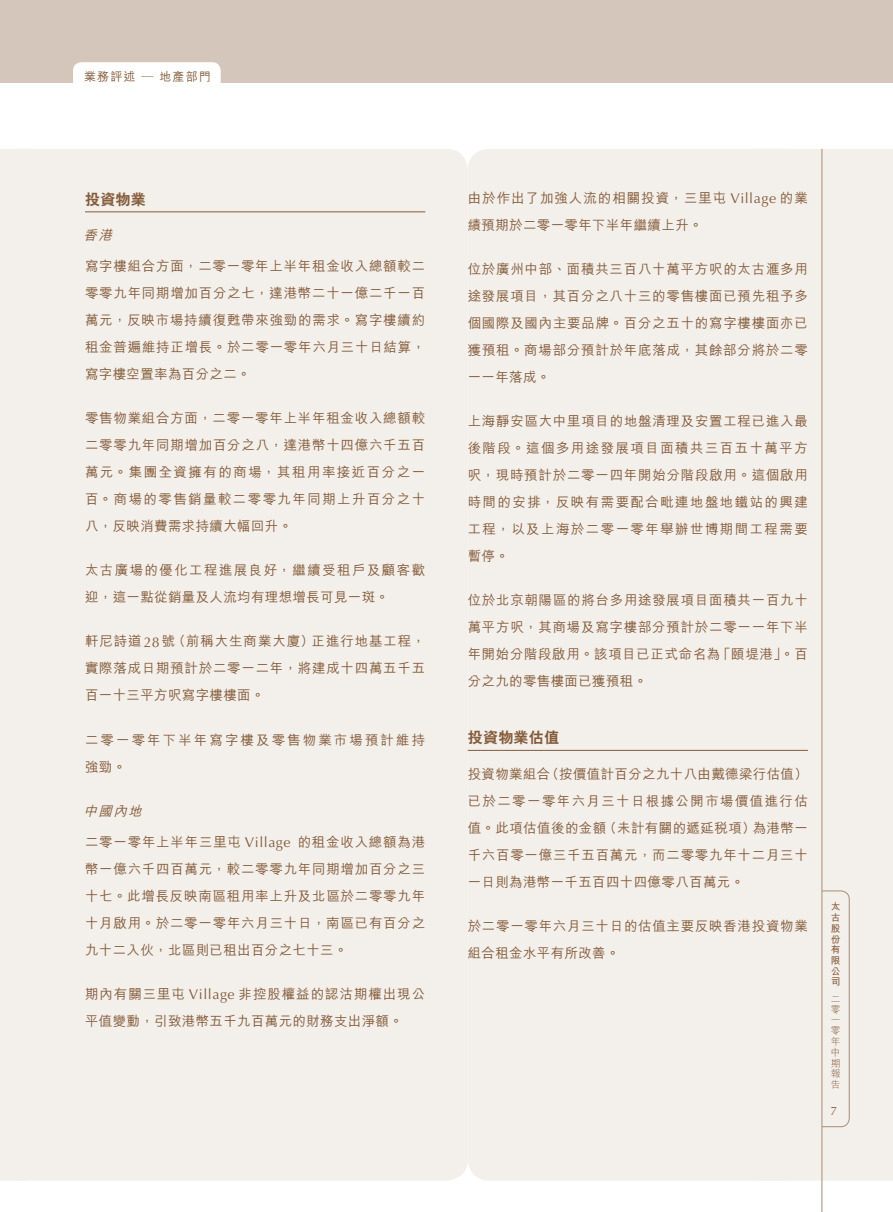
<style>
.page{position:relative;width:893px;height:1212px;background:#fff}
.page>*{position:absolute;margin:0;border:0;box-sizing:border-box;transform-origin:0 0}
.t1{font:800 15px "C Hei 2 HK";letter-spacing:.02em;color:#845c3a}
.t2{font:500 13.5px/27px "M Hei HK";letter-spacing:.055em;color:#845c3a;text-align:justify}
.t3{font:500 13.5px/27px "M Hei HK";letter-spacing:.025em;color:#845c3a}
.t4{font:500 13.5px/27px "M Hei HK";letter-spacing:.105em;color:#845c3a}
.t5{font:500 13.5px/27px "M Hei HK";letter-spacing:.15em;color:#845c3a}
.t6{font:italic 500 13.5px "M Hei HK";color:#845c3a}
.t7{font:500 12px "M Hei HK";letter-spacing:.1em;color:#845c3a}
.t8{font:300 9.75px/10.8px "M Hei HK";color:#845c3a;text-align:justify}
.t9{font:700 9.75px/10.8px "M Hei HK";color:#845c3a;text-align:justify}
.s1{font-family:"Optima";font-weight:400;font-size:14.1px}
</style>
<div class="page">
<div style="left:791px;top:149px;width:102px;height:1031px;background:#f3efeb"></div>
<div style="left:0;top:0;width:893px;height:82px;background:#d4c6ba"></div>
<div style="left:0;top:149px;width:468px;height:1031px;background:#f3efeb;border-radius:21px"></div>
<div style="left:468px;top:149px;width:340px;height:1031px;background:#f3efeb;border-radius:21px"></div>
<svg style="left:821px;top:890px;width:29px;height:237px;background:#eee8e3"></svg>
<div style="left:73px;top:62px;width:148px;height:21px;background:#fff"></div>
<hr style="left:822px;top:149px;width:1px;height:1063px;background:#a98d75">
<hr style="left:85px;top:211px;width:340px;height:1px;background:#845c3a">
<hr style="left:468px;top:750px;width:340px;height:1px;background:#845c3a">
<p class="t7" style="left:84px;top:68px;width:129px">業務評述 — 地產部門</p>
<p class="t1" style="left:85px;top:189px;width:62px">投資物業</p>
<p class="t6" style="left:84px;top:225px;width:35px">香港</p>
<p class="t2" style="left:85px;top:252px;width:342px">寫字樓組合方面，二零一零年上半年租金收入總額較二零零九年同期增加百分之七，達港幣二十一億二千一百萬元，反映市場持續復甦帶來強勁的需求。寫字樓續約租金普遍維持正增長。於二零一零年六月三十日結算，寫字樓空置率為百分之二。</p>
<p class="t2" style="left:85px;top:404px;width:342px">零售物業組合方面，二零一零年上半年租金收入總額較二零零九年同期增加百分之八，達港幣十四億六千五百萬元。集團全資擁有的商場，其租用率接近百分之一百。商場的零售銷量較二零零九年同期上升百分之十八，反映消費需求持續大幅回升。</p>
<p class="t4" style="left:85px;top:556px;width:342px">太古廣場的優化工程進展良好，繼續受租戶及顧客歡迎，這一點從銷量及人流均有理想增長可見一斑。</p>
<p class="t2" style="left:85px;top:627px;width:342px">軒尼詩道<span class="s1">28</span>號（前稱大生商業大廈）正進行地基工程，實際落成日期預計於二零一二年，將建成十四萬五千五百一十三平方呎寫字樓樓面。</p>
<p class="t5" style="left:85px;top:725px;width:342px">二零一零年下半年寫字樓及零售物業市場預計維持強勁。</p>
<p class="t6" style="left:84px;top:801px;width:64px">中國內地</p>
<p class="t2" style="left:85px;top:827px;width:342px">二零一零年上半年三里屯 <span class="s1">Village</span> 的租金收入總額為港幣一億六千四百萬元，較二零零九年同期增加百分之三十七。此增長反映南區租用率上升及北區於二零零九年十月啟用。於二零一零年六月三十日，南區已有百分之九十二入伙，北區則已租出百分之七十三。</p>
<p class="t3" style="left:85px;top:979px;width:342px">期內有關三里屯 <span class="s1">Village</span> 非控股權益的認沽期權出現公平值變動，引致港幣五千九百萬元的財務支出淨額。</p>
<p class="t2" style="left:468px;top:184px;width:342px">由於作出了加強人流的相關投資，三里屯 <span class="s1">Village</span> 的業績預期於二零一零年下半年繼續上升。</p>
<p class="t2" style="left:468px;top:255px;width:342px">位於廣州中部、面積共三百八十萬平方呎的太古滙多用途發展項目，其百分之八十三的零售樓面已預先租予多個國際及國內主要品牌。百分之五十的寫字樓樓面亦已獲預租。商場部分預計於年底落成，其餘部分將於二零一一年落成。</p>
<p class="t2" style="left:468px;top:407px;width:342px">上海靜安區大中里項目的地盤清理及安置工程已進入最後階段。這個多用途發展項目面積共三百五十萬平方呎，現時預計於二零一四年開始分階段啟用。這個啟用時間的安排，反映有需要配合毗連地盤地鐵站的興建工程，以及上海於二零一零年舉辦世博期間工程需要暫停。</p>
<p class="t2" style="left:468px;top:586px;width:342px">位於北京朝陽區的將台多用途發展項目面積共一百九十萬平方呎，其商場及寫字樓部分預計於二零一一年下半年開始分階段啟用。該項目已正式命名為「頤堤港」。百分之九的零售樓面已獲預租。</p>
<p class="t1" style="left:468px;top:727px;width:93px">投資物業估值</p>
<p class="t2" style="left:468px;top:759px;width:342px">投資物業組合（按價值計百分之九十八由戴德梁行估值）已於二零一零年六月三十日根據公開市場價值進行估值。此項估值後的金額（未計有關的遞延稅項）為港幣一千六百零一億三千五百萬元，而二零零九年十二月三十一日則為港幣一千五百四十四億零八百萬元。</p>
<p class="t2" style="left:468px;top:911px;width:342px">於二零一零年六月三十日的估值主要反映香港投資物業組合租金水平有所改善。</p>
<p class="t9" style="left:831px;top:900px;width:11px">太古股份有限公司</p>
<p class="t8" style="left:831px;top:993px;width:11px">二零一零年中期報告</p>
</div>
